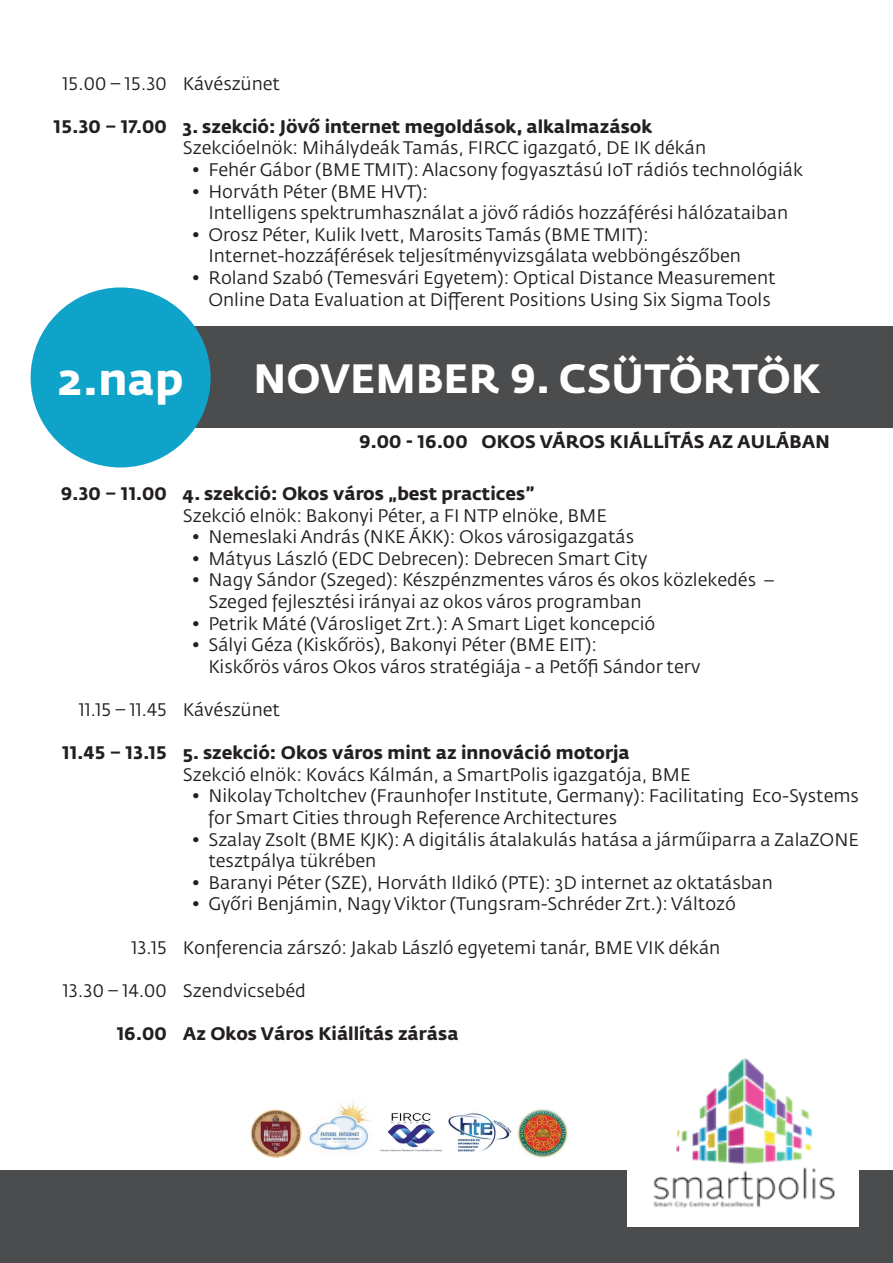
<style>
.page{position:relative;width:893px;height:1263px;background:#fff}
.page>*{position:absolute;margin:0;border:0;box-sizing:border-box;transform-origin:0 0}
.t1{font:700 44.1px "Fedra Sans Std";color:#fff}
.t2{font:700 40.5px "Fedra Sans Std";letter-spacing:.01em;color:#fff}
.t3{font:18px/21.6px "Fedra Sans Std";color:#231f20}
.t4{font:700 18px "Fedra Sans Std";color:#231f20}
</style>
<div class="page">
<div style="left:0;top:1170px;width:893px;height:93px;background:#4b4c4d"></div>
<div style="left:628px;top:1035px;width:231px;height:192px;background:#fff"></div>
<img style="left:653px;top:1058px;width:182px;height:150px">
<div style="left:106px;top:327px;width:787px;height:101px;background:#4b4c4d"></div>
<div style="left:31px;top:287px;width:180px;height:180px;background:#0fa3ca;border-radius:50%"></div>
<img style="left:250px;top:1099px;width:318px;height:59px">
<p class="t3" style="left:62px;top:72px;width:106px">15.00 – 15.30</p>
<p class="t4" style="left:54px;top:115px;width:115px">15.30 – 17.00</p>
<p class="t3" style="left:183px;top:72px;width:99px">Kávészünet</p>
<p class="t4" style="left:183px;top:115px;width:471px">3. szekció: Jövő internet megoldások, alkalmazások</p>
<p class="t3" style="left:183px;top:137px;width:525px">Szekcióelnök: Mihálydeák Tamás, FIRCC igazgató, DE IK dékán</p>
<p class="t3" style="left:191px;top:159px;width:613px">• Fehér Gábor (BME TMIT): Alacsony fogyasztású IoT rádiós technológiák</p>
<p class="t3" style="left:208px;top:180px;width:581px;text-indent:-17px">• Horváth Péter (BME HVT):<br>Intelligens spektrumhasználat a jövő rádiós hozzáférési hálózataiban</p>
<p class="t3" style="left:208px;top:224px;width:534px;text-indent:-17px">• Orosz Péter, Kulik Ivett, Marosits Tamás (BME TMIT):<br>Internet-hozzáférések teljesítményvizsgálata webböngészőben</p>
<p class="t3" style="left:191px;top:267px;width:586px;text-align:right">• Roland Szabó (Temesvári Egyetem): Optical Distance Measurement<br>Online Data Evaluation at Different Positions Using Six Sigma Tools</p>
<h1 class="t1" style="left:57px;top:352px;width:128px">2.nap</h1>
<h2 class="t2" style="left:254px;top:354px;width:563px">november 9. csütörtök</h2>
<p class="t4" style="left:359px;top:430px;width:151px">9.00 - 16.00 Okos</p>
<p class="t4" style="left:540px;top:430px;width:40px">Város</p>
<p class="t4" style="left:610px;top:430px;width:222px">Kiállítás az Aulában</p>
<p class="t4" style="left:61px;top:482px;width:108px">9.30 – 11.00</p>
<p class="t3" style="left:79px;top:699px;width:89px">11.15 – 11.45</p>
<p class="t4" style="left:62px;top:742px;width:106px">11.45 – 13.15</p>
<p class="t3" style="left:131px;top:936px;width:37px">13.15</p>
<p class="t3" style="left:63px;top:980px;width:105px">13.30 – 14.00</p>
<p class="t4" style="left:117px;top:1022px;width:52px">16.00</p>
<p class="t4" style="left:183px;top:482px;width:353px">4. szekció: Okos város „best practices”</p>
<p class="t3" style="left:183px;top:504px;width:425px">Szekció elnök: Bakonyi Péter, a FI NTP elnöke, BME</p>
<p class="t3" style="left:191px;top:526px;width:444px">• Nemeslaki András (NKE ÁKK): Okos városigazgatás</p>
<p class="t3" style="left:191px;top:548px;width:458px">• Mátyus László (EDC Debrecen): Debrecen Smart City</p>
<p class="t3" style="left:208px;top:569px;width:568px;text-indent:-17px">• Nagy Sándor (Szeged): Készpénzmentes város és okos közlekedés –<br>Szeged fejlesztési irányai az okos város programban</p>
<p class="t3" style="left:191px;top:612px;width:466px">• Petrik Máté (Városliget Zrt.): A Smart Liget koncepció</p>
<p class="t3" style="left:208px;top:634px;width:494px;text-indent:-17px">• Sályi Géza (Kiskőrös), Bakonyi Péter (BME EIT):<br>Kiskőrös város Okos város stratégiája - a Petőfi Sándor terv</p>
<p class="t3" style="left:183px;top:699px;width:99px">Kávészünet</p>
<p class="t4" style="left:183px;top:742px;width:449px">5. szekció: Okos város mint az innováció motorja</p>
<p class="t3" style="left:183px;top:764px;width:509px">Szekció elnök: Kovács Kálmán, a SmartPolis igazgatója, BME</p>
<p class="t3" style="left:208px;top:785px;width:652px;text-indent:-17px">• Nikolay Tcholtchev (Fraunhofer Institute, Germany): Facilitating Eco-Systems for Smart Cities through Reference Architectures</p>
<p class="t3" style="left:208px;top:828px;width:652px;text-indent:-17px">• Szalay Zsolt (BME KJK): A digitális átalakulás hatása a járműiparra a ZalaZONE tesztpálya tükrében</p>
<p class="t3" style="left:191px;top:872px;width:583px">• Baranyi Péter (SZE), Horváth Ildikó (PTE): 3D internet az oktatásban</p>
<p class="t3" style="left:191px;top:893px;width:546px">• Győri Benjámin, Nagy Viktor (Tungsram-Schréder Zrt.): Változó</p>
<p class="t3" style="left:183px;top:936px;width:539px">Konferencia zárszó: Jakab László egyetemi tanár, BME VIK dékán</p>
<p class="t3" style="left:183px;top:980px;width:125px">Szendvicsebéd</p>
<p class="t4" style="left:183px;top:1022px;width:277px">Az Okos Város Kiállítás zárása</p>
</div>
